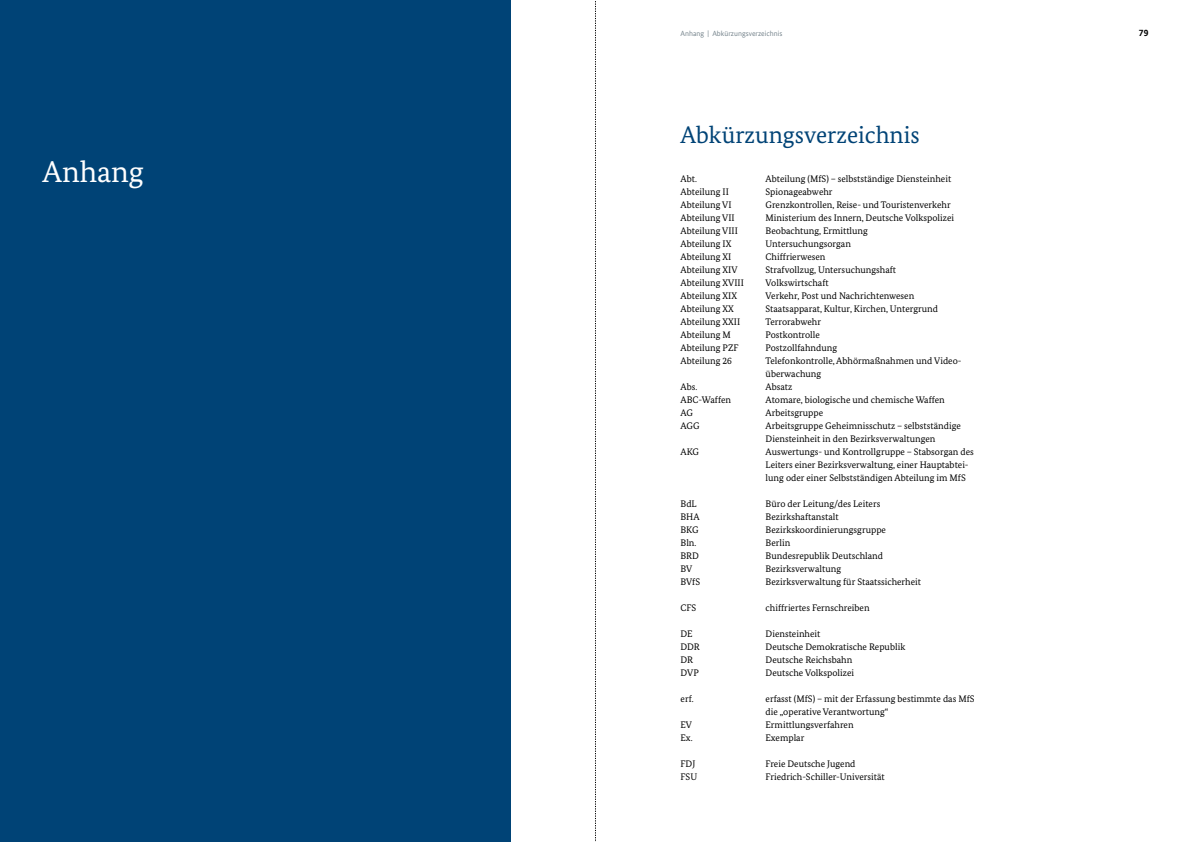
<style>
.page{position:relative;width:1191px;height:842px;background:#fff}
.page>*{position:absolute;margin:0;border:0;box-sizing:border-box;transform-origin:0 0}
.H3_-_Kapitel{font:30px "Bundes Serif";color:#fff}
.H4_-_Anhang{font:24px "Bundes Serif";color:#004376}
.P_-_Text_Abk-verz{font:9.5px/13px "Bundes Serif";color:#000}
.P_-_Text_Abk-verz__1{font:9.5px/13px "Bundes Serif";color:#000}
.P_-_Text_Abk-verz__2{font:9.5px "Bundes Serif";color:#000}
.t1{font:700 9.5px "Bundes Sans";color:#000}
.t2{font:7.5px "Bundes Sans";color:#78868e}
</style>
<div class="page">
<div style="left:0;top:0;width:510px;height:842px;background:#004376"></div>
<svg style="left:595px;top:1px;width:1px;height:841px"></svg>
<h3 class="H3_-_Kapitel" style="left:43px;top:153px;width:103px">Anhang</h3>
<p class="t2" style="left:680px;top:29px;width:103px">Anhang | Abkürzungsverzeichnis</p>
<p class="t1" style="left:1139px;top:27px;width:11px">79</p>
<h4 class="H4_-_Anhang" style="left:680px;top:120px;width:241px">Abkürzungsverzeichnis</h4>
<p class="P_-_Text_Abk-verz__2" style="left:680px;top:173px;width:18px">Abt.</p>
<p class="P_-_Text_Abk-verz__2" style="left:765px;top:173px;width:187px">Abteilung (MfS) – selbstständige Diensteinheit</p>
<p class="P_-_Text_Abk-verz" style="left:680px;top:185px;width:50px">Abteilung II</p>
<p class="P_-_Text_Abk-verz" style="left:765px;top:185px;width:68px">Spionageabwehr</p>
<p class="P_-_Text_Abk-verz" style="left:680px;top:198px;width:53px">Abteilung VI</p>
<p class="P_-_Text_Abk-verz" style="left:765px;top:198px;width:187px">Grenzkontrollen, Reise- und Touristenverkehr</p>
<p class="P_-_Text_Abk-verz" style="left:680px;top:211px;width:56px">Abteilung VII</p>
<p class="P_-_Text_Abk-verz" style="left:765px;top:211px;width:190px">Ministerium des Innern, Deutsche Volkspolizei</p>
<p class="P_-_Text_Abk-verz" style="left:680px;top:224px;width:59px">Abteilung VIII</p>
<p class="P_-_Text_Abk-verz" style="left:765px;top:224px;width:104px">Beobachtung, Ermittlung</p>
<p class="P_-_Text_Abk-verz" style="left:680px;top:237px;width:52px">Abteilung IX</p>
<p class="P_-_Text_Abk-verz" style="left:765px;top:237px;width:87px">Untersuchungsorgan</p>
<p class="P_-_Text_Abk-verz" style="left:680px;top:250px;width:52px">Abteilung XI</p>
<p class="P_-_Text_Abk-verz" style="left:765px;top:250px;width:61px">Chiffrierwesen</p>
<p class="P_-_Text_Abk-verz" style="left:680px;top:263px;width:58px">Abteilung XIV</p>
<p class="P_-_Text_Abk-verz" style="left:765px;top:263px;width:132px">Strafvollzug, Untersuchungshaft</p>
<p class="P_-_Text_Abk-verz" style="left:680px;top:276px;width:65px">Abteilung XVIII</p>
<p class="P_-_Text_Abk-verz" style="left:765px;top:276px;width:65px">Volkswirtschaft</p>
<p class="P_-_Text_Abk-verz" style="left:680px;top:289px;width:58px">Abteilung XIX</p>
<p class="P_-_Text_Abk-verz" style="left:765px;top:289px;width:150px">Verkehr, Post und Nachrichtenwesen</p>
<p class="P_-_Text_Abk-verz" style="left:680px;top:302px;width:55px">Abteilung XX</p>
<p class="P_-_Text_Abk-verz" style="left:765px;top:302px;width:174px">Staatsapparat, Kultur, Kirchen, Untergrund</p>
<p class="P_-_Text_Abk-verz" style="left:680px;top:315px;width:61px">Abteilung XXII</p>
<p class="P_-_Text_Abk-verz" style="left:765px;top:315px;width:57px">Terrorabwehr</p>
<p class="P_-_Text_Abk-verz" style="left:680px;top:328px;width:52px">Abteilung M</p>
<p class="P_-_Text_Abk-verz" style="left:765px;top:328px;width:56px">Postkontrolle</p>
<p class="P_-_Text_Abk-verz" style="left:680px;top:341px;width:59px">Abteilung PZF</p>
<p class="P_-_Text_Abk-verz" style="left:765px;top:341px;width:73px">Postzollfahndung</p>
<p class="P_-_Text_Abk-verz" style="left:680px;top:354px;width:53px">Abteilung 26</p>
<p class="P_-_Text_Abk-verz" style="left:765px;top:354px;width:197px">Telefonkontrolle, Abhörmaßnahmen und Video&shy;überwachung</p>
<p class="P_-_Text_Abk-verz" style="left:680px;top:380px;width:18px">Abs.</p>
<p class="P_-_Text_Abk-verz" style="left:765px;top:380px;width:28px">Absatz</p>
<p class="P_-_Text_Abk-verz" style="left:680px;top:393px;width:52px">ABC-Waffen</p>
<p class="P_-_Text_Abk-verz" style="left:765px;top:393px;width:181px">Atomare, biologische und chemische Waffen</p>
<p class="P_-_Text_Abk-verz" style="left:680px;top:406px;width:14px">AG</p>
<p class="P_-_Text_Abk-verz" style="left:765px;top:406px;width:59px">Arbeitsgruppe</p>
<p class="P_-_Text_Abk-verz" style="left:680px;top:419px;width:21px">AGG</p>
<p class="P_-_Text_Abk-verz" style="left:765px;top:419px;width:197px">Arbeitsgruppe Geheimnisschutz – selbstständige<br>Diensteinheit in den Bezirksverwaltungen</p>
<p class="P_-_Text_Abk-verz" style="left:680px;top:445px;width:20px">AKG</p>
<p class="P_-_Text_Abk-verz" style="left:765px;top:445px;width:210px">Auswertungs- und Kontrollgruppe – Stabsorgan des<br>Leiters einer Bezirksverwaltung, einer Hauptabtei&shy;lung oder einer Selbstständigen Abteilung im MfS</p>
<p class="P_-_Text_Abk-verz__1" style="left:680px;top:497px;width:18px">BdL</p>
<p class="P_-_Text_Abk-verz__1" style="left:765px;top:497px;width:116px">Büro der Leitung/des Leiters</p>
<p class="P_-_Text_Abk-verz" style="left:680px;top:510px;width:21px">BHA</p>
<p class="P_-_Text_Abk-verz" style="left:765px;top:510px;width:75px">Bezirkshaftanstalt</p>
<p class="P_-_Text_Abk-verz" style="left:680px;top:523px;width:20px">BKG</p>
<p class="P_-_Text_Abk-verz" style="left:765px;top:523px;width:122px">Bezirkskoordinierungsgruppe</p>
<p class="P_-_Text_Abk-verz" style="left:680px;top:536px;width:17px">Bln.</p>
<p class="P_-_Text_Abk-verz" style="left:765px;top:536px;width:26px">Berlin</p>
<p class="P_-_Text_Abk-verz" style="left:680px;top:549px;width:20px">BRD</p>
<p class="P_-_Text_Abk-verz" style="left:765px;top:549px;width:119px">Bundesrepublik Deutschland</p>
<p class="P_-_Text_Abk-verz" style="left:680px;top:562px;width:13px">BV</p>
<p class="P_-_Text_Abk-verz" style="left:765px;top:562px;width:77px">Bezirksverwaltung</p>
<p class="P_-_Text_Abk-verz" style="left:680px;top:575px;width:21px">BVfS</p>
<p class="P_-_Text_Abk-verz" style="left:765px;top:575px;width:157px">Bezirksverwaltung für Staatssicherheit</p>
<p class="P_-_Text_Abk-verz__1" style="left:680px;top:601px;width:17px">CFS</p>
<p class="P_-_Text_Abk-verz__1" style="left:765px;top:601px;width:106px">chiffriertes Fernschreiben</p>
<p class="P_-_Text_Abk-verz__1" style="left:680px;top:627px;width:14px">DE</p>
<p class="P_-_Text_Abk-verz__1" style="left:765px;top:627px;width:56px">Diensteinheit</p>
<p class="P_-_Text_Abk-verz" style="left:680px;top:640px;width:21px">DDR</p>
<p class="P_-_Text_Abk-verz" style="left:765px;top:640px;width:141px">Deutsche Demokratische Republik</p>
<p class="P_-_Text_Abk-verz" style="left:680px;top:653px;width:14px">DR</p>
<p class="P_-_Text_Abk-verz" style="left:765px;top:653px;width:88px">Deutsche Reichsbahn</p>
<p class="P_-_Text_Abk-verz" style="left:680px;top:666px;width:20px">DVP</p>
<p class="P_-_Text_Abk-verz" style="left:765px;top:666px;width:90px">Deutsche Volkspolizei</p>
<p class="P_-_Text_Abk-verz__1" style="left:680px;top:692px;width:15px">erf.</p>
<p class="P_-_Text_Abk-verz__1" style="left:765px;top:692px;width:211px">erfasst (MfS) – mit der Erfassung bestimmte das MfS die „operative Verantwortung“</p>
<p class="P_-_Text_Abk-verz" style="left:680px;top:718px;width:13px">EV</p>
<p class="P_-_Text_Abk-verz" style="left:765px;top:718px;width:90px">Ermittlungsverfahren</p>
<p class="P_-_Text_Abk-verz" style="left:680px;top:731px;width:14px">Ex.</p>
<p class="P_-_Text_Abk-verz" style="left:765px;top:731px;width:40px">Exemplar</p>
<p class="P_-_Text_Abk-verz__1" style="left:680px;top:757px;width:16px">FDJ</p>
<p class="P_-_Text_Abk-verz__1" style="left:765px;top:757px;width:91px">Freie Deutsche Jugend</p>
<p class="P_-_Text_Abk-verz" style="left:680px;top:770px;width:18px">FSU</p>
<p class="P_-_Text_Abk-verz" style="left:765px;top:770px;width:121px">Friedrich-Schiller-Universität</p>
</div>
